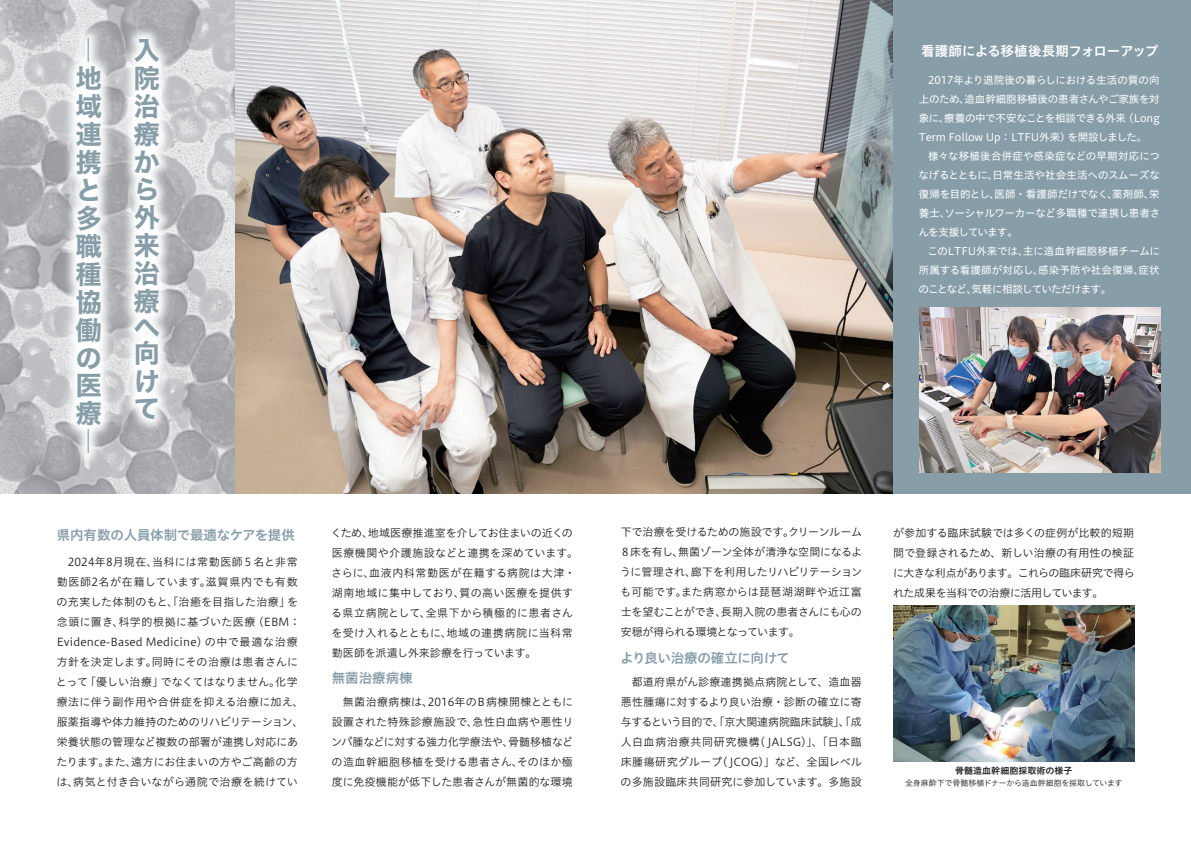
<style>
.page{position:relative;width:1191px;height:842px;background:#fff}
.page>*{position:absolute;margin:0;border:0;box-sizing:border-box;transform-origin:0 0}
.t1{font:26px/27.9px "Hira Kaku Std W7";color:#879ea8;text-align:justify}
.t2{font:13.5px "Hiragino UD Sans Std W6";letter-spacing:-.015em;color:#879ea8}
.t3{font:13.5px "Hiragino UD Sans Std W6";letter-spacing:-.025em;color:#fff}
.t4{font:11px/20px "Hiragino UD Sans Std W3";letter-spacing:.01em;color:#231f20;text-align:justify}
.t5{font:10.5px "Hiragino UD Sans Std W4";letter-spacing:-.01em;color:#fff}
.t6{font:10.5px "Hiragino UD Sans Std W4";letter-spacing:.015em;color:#fff}
.t7{font:10.5px "Hiragino UD Sans Std W4";letter-spacing:-.07em;color:#fff}
.t8{font:10.5px "Hiragino UD Sans Std W4";letter-spacing:-.065em;color:#fff}
.t9{font:9px "Hiragino UD Sans Std W6";letter-spacing:.005em;color:#231f20}
.t10{font:8px "Hiragino UD Sans Std W3";letter-spacing:-.025em;color:#231f20}
</style>
<div class="page">
<img style="left:0;top:0;width:893px;height:493px">
<div style="left:893px;top:0;width:298px;height:493px;background:#879ea8"></div>
<img style="left:919px;top:308px;width:241px;height:164px">
<img style="left:893px;top:605px;width:241px;height:156px">
<img style="left:34px;top:0;width:168px;height:494px">
<p class="t1" style="left:101px;top:37px;width:27px;rotate:90deg">―</p>
<p class="t1" style="left:134px;top:37px;width:27px">入院治療から外来治療</p>
<p class="t1" style="left:134px;top:314px;width:27px;line-height:27.2px">へ向けて</p>
<p class="t1" style="left:76px;top:65px;width:27px;text-align:left">地域連携と多職種協働の医療</p>
<p class="t1" style="left:101px;top:428px;width:27px;rotate:90deg">―</p>
<p class="t2" style="left:57px;top:525px;width:240px">県内有数の人員体制で最適なケアを提供</p>
<p class="t4" style="left:56px;top:551px;width:249px;text-align:center">2024年8月現在、当科には常勤医師５名と非常<br>勤医師2名が在籍しています。滋賀県内でも有数の充実した体制のもと、「治癒を目指した治療」を念頭に置き、科学的根拠に基づいた医療（EBM：<br>Evidence-Based Medicine）の中で最適な治療方針を決定します。同時にその治療は患者さんにとって「優しい治療」でなくてはなりません。化学療法に伴う副作用や合併症を抑える治療に加え、服薬指導や体力維持のためのリハビリテーション、栄養状態の管理など複数の部署が連携し対応にあたります。また、遠方にお住まいの方やご高齢の方は、病気と付き合いながら通院で治療を続けてい</p>
<p class="t4" style="left:331px;top:522px;width:249px;text-align:left">くため、地域医療推進室を介してお住まいの近くの医療機関や介護施設などと連携を深めています。さらに、血液内科常勤医が在籍する病院は大津・湖南地域に集中しており、質の高い医療を提供する県立病院として、全県下から積極的に患者さんを受け入れるとともに、地域の連携病院に当科常勤医師を派遣し外来診療を行っています。</p>
<p class="t2" style="left:332px;top:668px;width:82px">無菌治療病棟</p>
<p class="t4" style="left:331px;top:691px;width:244px;text-indent:12px">無菌治療病棟は、2016年のＢ病棟開棟とともに設置された特殊診療施設で、急性白血病や悪性リンパ腫などに対する強力化学療法や、骨髄移植などの造血幹細胞移植を受ける患者さん、そのほか極度に免疫機能が低下した患者さんが無菌的な環境</p>
<p class="t3" style="left:921px;top:41px;width:239px">看護師による移植後長期フォローアップ</p>
<p class="t5" style="left:928px;top:72px;width:233px">2017年より退院後の暮らしにおける生活の質の向</p>
<p class="t5" style="left:918px;top:91px;width:242px">上のため、造血幹細胞移植後の患者さんやご家族を対</p>
<p class="t5" style="left:918px;top:110px;width:242px">象に、療養の中で不安なことを相談できる外来（Long</p>
<p class="t5" style="left:918px;top:129px;width:230px">Term Follow Up：LTFU外来）を開設しました。</p>
<p class="t6" style="left:928px;top:148px;width:233px">様々な移植後合併症や感染症などの早期対応につ</p>
<p class="t5" style="left:918px;top:167px;width:243px">なげるとともに、日常生活や社会生活へのスムーズな</p>
<p class="t5" style="left:918px;top:186px;width:242px">復帰を目的とし、医師・看護師だけでなく、薬剤師、栄</p>
<p class="t5" style="left:918px;top:205px;width:243px">養士、ソーシャルワーカーなど多職種で連携し患者さ</p>
<p class="t8" style="left:918px;top:224px;width:101px">んを支援しています。</p>
<p class="t5" style="left:927px;top:243px;width:234px">このLTFU外来では、主に造血幹細胞移植チームに</p>
<p class="t6" style="left:918px;top:262px;width:242px">所属する看護師が対応し、感染予防や社会復帰、症状</p>
<p class="t7" style="left:918px;top:281px;width:194px">のことなど、気軽に相談していただけます。</p>
<p class="t4" style="left:620px;top:522px;width:244px">下で治療を受けるための施設です。クリーンルーム８床を有し、無菌ゾーン全体が清浄な空間になるように管理され、廊下を利用したリハビリテーションも可能です。また病窓からは琵琶湖湖畔や近江富士を望むことができ、長期入院の患者さんにも心の安穏が得られる環境となっています。</p>
<p class="t2" style="left:620px;top:648px;width:171px">より良い治療の確立に向けて</p>
<p class="t4" style="left:620px;top:671px;width:243px;text-indent:11px">都道府県がん診療連携拠点病院として、造血器悪性腫瘍に対するより良い治療・診断の確立に寄与するという目的で、「京大関連病院臨床試験」、「成人白血病治療共同研究機構（ JALSG）」、「日本臨床腫瘍研究グループ( JCOG)」など、全国レベルの多施設臨床共同研究に参加しています。多施設</p>
<p class="t4" style="left:893px;top:522px;width:243px">が参加する臨床試験では多くの症例が比較的短期間で登録されるため、新しい治療の有用性の検証に大きな利点があります。これらの臨床研究で得られた成果を当科での治療に活用しています。</p>
<p class="t9" style="left:955px;top:763px;width:119px">骨髄造血幹細胞採取術の様子</p>
<p class="t10" style="left:905px;top:777px;width:219px">全身麻酔下で骨髄移植ドナーから造血幹細胞を採取しています</p>
</div>
